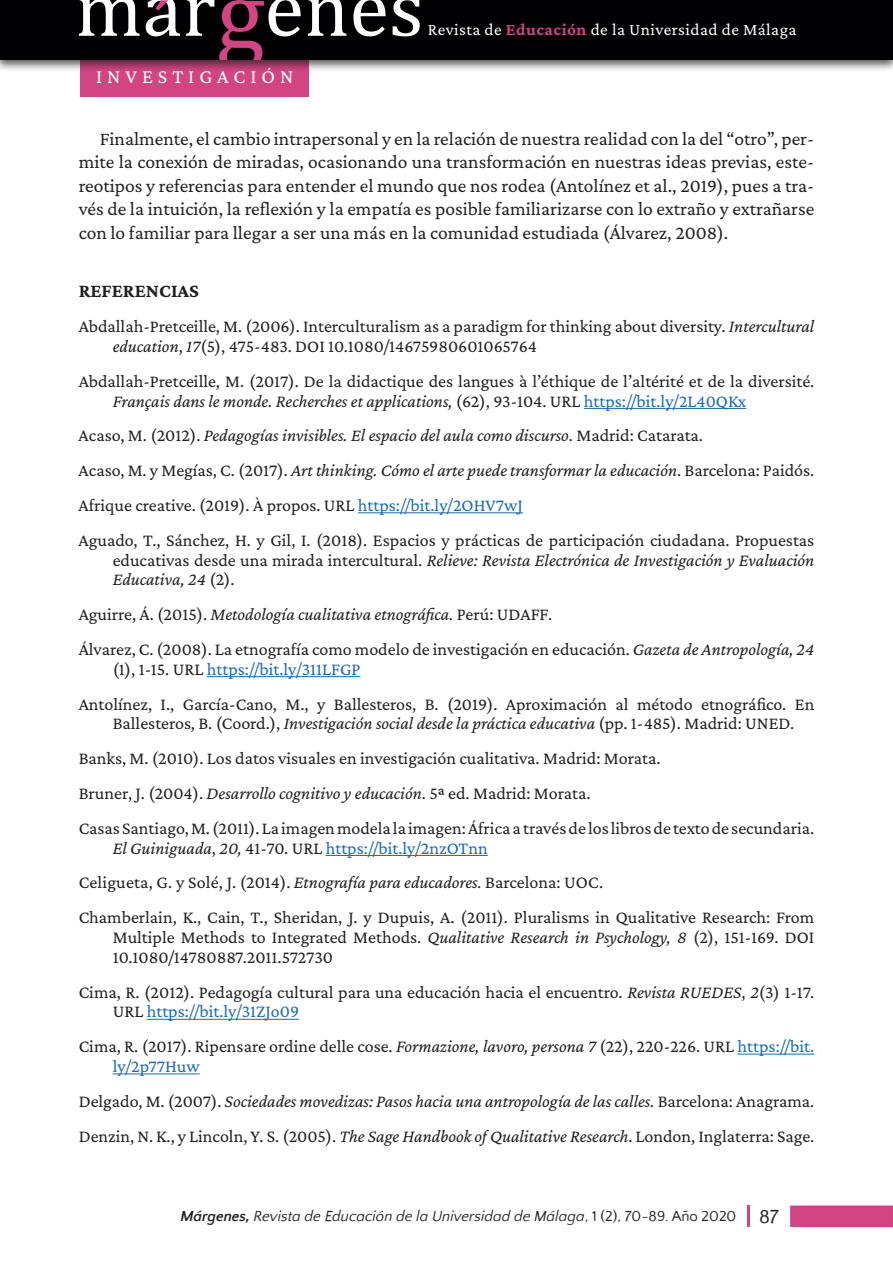
<style>
.page{position:relative;width:893px;height:1263px;background:#fff}
.page>*{position:absolute;margin:0;border:0;box-sizing:border-box;transform-origin:0 0}
.t1{font:20.25px "Crimson Pro";letter-spacing:.245em;color:#fff}
.t2{font:19.5px/23.4px "Crimson Pro";color:#231f20;text-align:justify}
.t3{font:700 19.5px "Crimson Pro";color:#231f20}
.t4{font:18px/34.8px "Crimson Pro";color:#231f20}
.t5{font:italic 18px/19.8px "Crimson Pro";color:#231f20}
.t6{font:17.25px "Crimson Pro";letter-spacing:.025em;color:#fff}
.t7{font:italic 15px "Quattrocento Sans";color:#231f20}
.s1{font-weight:700;color:#d1437e}
.s2{font-style:italic}
.s3{color:#1b69b4}
.s4{font-style:normal}
.s5{font-weight:700}
.s6{font-style:normal;font-size:19.5px}
</style>
<div class="page">
<div style="left:81px;top:55px;width:228px;height:42px;background:#d24482"></div>
<div style="left:0;top:0;width:893px;height:72px;background:#231f20;opacity:.75"></div>
<div style="left:0;top:0;width:893px;height:60px;background:#000003"></div>
<svg style="left:78px;top:0;width:62px;height:36px"></svg>
<svg style="left:307px;top:0;width:39px;height:36px"></svg>
<svg style="left:353px;top:0;width:33px;height:36px"></svg>
<svg style="left:393px;top:0;width:27px;height:36px"></svg>
<svg style="left:146px;top:0;width:155px;height:59px"></svg>
<hr style="left:747px;top:1205px;width:3px;height:22px;background:#d24482">
<div style="left:790px;top:1205px;width:103px;height:22px;background:#d24482;border:2px solid #d1437e"></div>
<hr style="left:584px;top:408px;width:162px;height:1px;background:#1b69b4">
<hr style="left:358px;top:512px;width:165px;height:1px;background:#1b69b4">
<hr style="left:207px;top:676px;width:153px;height:1px;background:#1b69b4">
<hr style="left:326px;top:855px;width:162px;height:1px;background:#1b69b4">
<hr style="left:147px;top:1019px;width:152px;height:1px;background:#1b69b4">
<hr style="left:738px;top:1054px;width:76px;height:1px;background:#1b69b4">
<hr style="left:113px;top:1073px;width:87px;height:1px;background:#1b69b4">
<p class="t1" style="left:96px;top:63px;width:199px">INVESTIGACIÓN</p>
<p class="t6" style="left:428px;top:18px;width:370px">Revista de <span class="s1">Educación</span> de la Universidad de Málaga</p>
<p class="t2" style="left:79px;top:127px;width:737px;text-indent:21px">Finalmente, el cambio intrapersonal y en la relación de nuestra realidad con la del “otro”, per&shy;mite la conexión de miradas, ocasionando una transformación en nuestras ideas previas, este&shy;reotipos y referencias para entender el mundo que nos rodea (Antolínez et al., 2019), pues a tra&shy;vés de la intuición, la reflexión y la empatía es posible familiarizarse con lo extraño y extrañarse con lo familiar para llegar a ser una más en la comunidad estudiada (Álvarez, 2008).</p>
<p class="t3" style="left:79px;top:279px;width:122px">REFERENCIAS</p>
<p class="t4" style="left:113px;top:316px;width:703px;line-height:19.8px;text-indent:-34px">Abdallah‐Pretceille, M. (2006). Interculturalism as a paradigm for thinking about diversity. <span class="s2">Intercultural education</span>, <span class="s2">17</span>(5), 475-483. DOI 10.1080/14675980601065764</p>
<p class="t4" style="left:113px;top:371px;width:703px;line-height:19.8px;text-indent:-34px">Abdallah-Pretceille, M. (2017). De la didactique des langues à l’éthique de l’altérité et de la diversité.<br><span class="s2">Français dans le monde. Recherches et applications,</span> (62), 93-104. URL <span class="s3">https://bit.ly/2L40QKx</span></p>
<p class="t4" style="left:79px;top:418px;width:737px">Acaso, M. (2012). <span class="s2">Pedagogías invisibles. El espacio del aula como discurso</span>. Madrid: Catarata.<br>Acaso, M. y Megías, C. (2017). <span class="s2">Art thinking. Cómo el arte puede transformar la educación</span>. Barcelona: Paidós.<br>Afrique creative. (2019). À propos. URL <span class="s3">https://bit.ly/2OHV7wJ<br></span>Aguado, T., Sánchez, H. y Gil, I. (2018). Espacios y prácticas de participación ciudadana. Propuestas</p>
<p class="t5" style="left:113px;top:550px;width:703px"><span class="s4">educativas desde una mirada intercultural.</span> Relieve: Revista Electrónica de Investigación y Evaluación<br>Educativa, 24 <span class="s4">(2).</span></p>
<p class="t4" style="left:79px;top:597px;width:737px">Aguirre, Á. (2015). <span class="s2">Metodología cualitativa etnográfica.</span> Perú: UDAFF.<br>Álvarez, C. (2008). La etnografía como modelo de investigación en educación. <span class="s2">Gazeta de Antropología, 24</span></p>
<p class="t4" style="left:79px;top:651px;width:737px;text-indent:34px">(1), 1-15. URL <span class="s3">https://bit.ly/311LFGP<br></span>Antolínez, I., García-Cano, M., y Ballesteros, B. (2019). Aproximación al método etnográfico. En</p>
<p class="t4" style="left:79px;top:706px;width:737px;text-indent:34px">Ballesteros, B. (Coord.), <span class="s2">Investigación social desde la práctica educativa</span> (pp. 1-485). Madrid: UNED.<br>Banks, M. (2010). Los datos visuales en investigación cualitativa. Madrid: Morata.<br>Bruner, J. (2004). <span class="s2">Desarrollo cognitivo y educación</span>. 5ª ed. Madrid: Morata.<br>Casas Santiago, M. (2011). La imagen modela la imagen: África a través de los libros de texto de secundaria.</p>
<p class="t4" style="left:79px;top:830px;width:737px;text-indent:34px"><span class="s2">El Guiniguada</span>, <span class="s2">20,</span> 41-70. URL <span class="s3">https://bit.ly/2nzOTnn<br></span>Celigueta, G. y Solé, J. (2014). <span class="s2">Etnografía para educadores.</span> Barcelona: UOC.<br>Chamberlain, K., Cain, T., Sheridan, J. y Dupuis, A. (2011). Pluralisms in Qualitative Research: From</p>
<p class="t4" style="left:113px;top:927px;width:703px;line-height:19.8px">Multiple Methods to Integrated Methods. <span class="s2">Qualitative Research in Psychology, 8</span> (2), 151-169. DOI<br>10.1080/14780887.2011.572730</p>
<p class="t4" style="left:113px;top:981px;width:703px;line-height:19.8px;text-indent:-34px">Cima, R. (2012). Pedagogía cultural para una educación hacia el encuentro. <span class="s2">Revista RUEDES</span>, <span class="s2">2</span>(3) 1-17.<br>URL <span class="s3">https://bit.ly/31ZJo09</span></p>
<p class="t4" style="left:113px;top:1036px;width:703px;line-height:19.8px;text-indent:-34px">Cima, R. (2017). Ripensare ordine delle cose. <span class="s2">Formazione, lavoro, persona 7</span> (22), 220-226. URL <span class="s3">https://bit. ly/2p77Huw</span></p>
<p class="t5" style="left:79px;top:1083px;width:737px;line-height:34.8px"><span class="s4">Delgado, M. (2007).</span> Sociedades movedizas: Pasos hacia una antropología de las calles. <span class="s4">Barcelona: Anagrama.<br>Denzin, N. K., y Lincoln, Y. S. (2005).</span> The Sage Handbook of Qualitative Research<span class="s4">. London, Inglaterra: Sage.</span></p>
<p class="t7" style="left:180px;top:1208px;width:600px"><span class="s5">Márgenes,</span> Revista de Educación de la Universidad de Málaga<span class="s4">, 1 (2), 70-89. Año 2020</span> <span class="s6">87</span></p>
</div>
